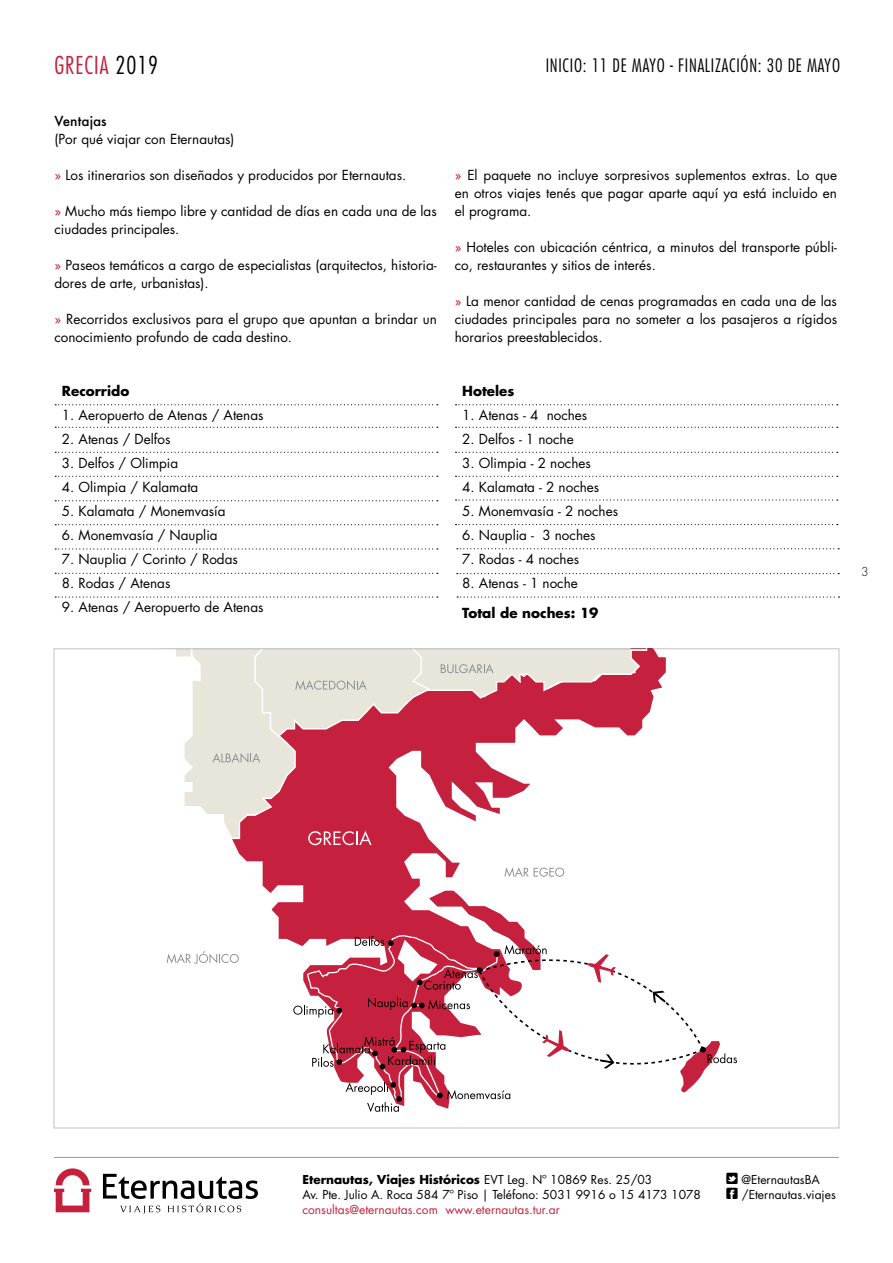
<style>
.page{position:relative;width:893px;height:1263px;background:#fff}
.page>*{position:absolute;margin:0;border:0;box-sizing:border-box;transform-origin:0 0}
.t1{font:300 condensed 24px "Futura Std";letter-spacing:.04em;color:#c5203d}
.t2{font:300 condensed 18px "Futura Std";letter-spacing:.04em;color:#000}
.t3{font:13.5px/18px "Futura Std";color:#000}
.t4{font:700 13.5px "Futura Std";color:#000}
.t5{font:500 13.5px "Futura";color:#000}
.t6{font:12px/15px "Futura Std";color:#000}
.t7{font:12px "Futura Std";color:#c5203d}
.t8{font:300 12px "Futura Std";color:#000}
.s1{color:#000}
.s2{color:#c5203d}
.s3{font-weight:700}
</style>
<div class="page">
<hr style="left:54px;top:1157px;width:785px;height:1px;background:#939598">
<svg style="left:54px;top:1168px;width:37px;height:44px"></svg>
<svg style="left:103px;top:1174px;width:155px;height:40px"></svg>
<svg style="left:235px;top:845px;width:330px;height:97px"></svg>
<svg style="left:505px;top:867px;width:59px;height:10px"></svg>
<svg style="left:167px;top:951px;width:72px;height:13px"></svg>
<svg style="left:176px;top:651px;width:490px;height:194px"></svg>
<svg style="left:293px;top:891px;width:444px;height:221px"></svg>
<svg style="left:55px;top:404px;width:383px;height:1px"></svg>
<svg style="left:456px;top:404px;width:382px;height:1px"></svg>
<svg style="left:55px;top:427px;width:383px;height:1px"></svg>
<svg style="left:456px;top:427px;width:382px;height:1px"></svg>
<svg style="left:55px;top:452px;width:383px;height:1px"></svg>
<svg style="left:456px;top:452px;width:382px;height:1px"></svg>
<svg style="left:55px;top:476px;width:383px;height:1px"></svg>
<svg style="left:55px;top:500px;width:383px;height:1px"></svg>
<svg style="left:55px;top:524px;width:383px;height:1px"></svg>
<svg style="left:55px;top:548px;width:383px;height:1px"></svg>
<svg style="left:55px;top:573px;width:383px;height:1px"></svg>
<svg style="left:456px;top:476px;width:382px;height:1px"></svg>
<svg style="left:55px;top:596px;width:383px;height:2px"></svg>
<svg style="left:457px;top:596px;width:382px;height:2px"></svg>
<svg style="left:457px;top:548px;width:382px;height:1px"></svg>
<svg style="left:457px;top:573px;width:382px;height:1px"></svg>
<svg style="left:456px;top:499px;width:382px;height:2px"></svg>
<svg style="left:456px;top:524px;width:382px;height:1px"></svg>
<h1 class="t1" style="left:54px;top:51px;width:105px">GRECIA <span class="s1">2019</span></h1>
<p class="t5" style="left:54px;top:112px;width:54px">Ventajas</p>
<p class="t3" style="left:54px;top:130px;width:181px">(Por qué viajar con Eternautas)</p>
<p class="t3" style="left:54px;top:166px;width:353px"><span class="s2">»</span> Los itinerarios son diseñados y producidos por Eternautas.</p>
<p class="t3" style="left:54px;top:202px;width:384px"><span class="s2">»</span> Mucho más tiempo libre y cantidad de días en cada una de las ciudades principales.</p>
<p class="t3" style="left:54px;top:256px;width:384px"><span class="s2">»</span> Paseos temáticos a cargo de especialistas (arquitectos, historia&shy;dores de arte, urbanistas).</p>
<p class="t3" style="left:54px;top:310px;width:384px"><span class="s2">»</span> Recorridos exclusivos para el grupo que apuntan a brindar un conocimiento profundo de cada destino.</p>
<p class="t4" style="left:62px;top:382px;width:69px">Recorrido</p>
<p class="t3" style="left:62px;top:407px;width:203px">1. Aeropuerto de Atenas / Atenas</p>
<p class="t3" style="left:62px;top:431px;width:110px">2. Atenas / Delfos</p>
<p class="t3" style="left:62px;top:455px;width:118px">3. Delfos / Olimpia</p>
<p class="t3" style="left:62px;top:479px;width:138px">4. Olimpia / Kalamata</p>
<p class="t3" style="left:62px;top:503px;width:165px">5. Kalamata / Monemvasía</p>
<p class="t3" style="left:62px;top:527px;width:157px">6. Monemvasía / Nauplia</p>
<p class="t3" style="left:62px;top:551px;width:177px">7. Nauplia / Corinto / Rodas</p>
<p class="t3" style="left:62px;top:575px;width:110px">8. Rodas / Atenas</p>
<p class="t3" style="left:62px;top:599px;width:203px">9. Atenas / Aeropuerto de Atenas</p>
<h2 class="t2" style="left:546px;top:55px;width:296px">INICIO: 11 DE MAYO - FINALIZACIÓN: 30 DE MAYO</h2>
<p class="t3" style="left:455px;top:166px;width:384px;text-align:justify"><span class="s2">»</span> El paquete no incluye sorpresivos suplementos extras. Lo que en otros viajes tenés que pagar aparte aquí ya está incluido en el programa.</p>
<p class="t3" style="left:455px;top:238px;width:384px"><span class="s2">»</span> Hoteles con ubicación céntrica, a minutos del transporte públi&shy;co, restaurantes y sitios de interés.</p>
<p class="t3" style="left:455px;top:292px;width:384px;text-align:justify"><span class="s2">»</span> La menor cantidad de cenas programadas en cada una de las ciudades principales para no someter a los pasajeros a rígidos horarios preestablecidos.</p>
<p class="t4" style="left:462px;top:382px;width:54px">Hoteles</p>
<p class="t3" style="left:462px;top:407px;width:127px">1. Atenas - 4 noches</p>
<p class="t3" style="left:462px;top:431px;width:113px">2. Delfos - 1 noche</p>
<p class="t3" style="left:462px;top:455px;width:130px">3. Olimpia - 2 noches</p>
<p class="t3" style="left:462px;top:479px;width:138px">4. Kalamata - 2 noches</p>
<p class="t3" style="left:462px;top:503px;width:157px">5. Monemvasía - 2 noches</p>
<p class="t3" style="left:462px;top:527px;width:135px">6. Nauplia - 3 noches</p>
<p class="t3" style="left:462px;top:551px;width:118px">7. Rodas - 4 noches</p>
<p class="t3" style="left:462px;top:575px;width:117px">8. Atenas - 1 noche</p>
<p class="t4" style="left:462px;top:604px;width:138px">Total de noches: 19</p>
<p class="t8" style="left:861px;top:564px;width:9px">3</p>
<p class="t6" style="left:302px;top:1172px;width:400px"><span class="s3">Eternautas, Viajes Históricos</span> EVT Leg. Nº 10869 Res. 25/03<br>Av. Pte. Julio A. Roca 584 7º Piso | Teléfono: 5031 9916 o 15 4173 1078</p>
<p class="t7" style="left:302px;top:1202px;width:259px">consultas@eternautas.com www.eternautas.tur.ar</p>
<p class="t6" style="left:741px;top:1172px;width:80px">@EternautasBA</p>
<p class="t6" style="left:726px;top:1187px;width:111px">❑ /Eternautas.viajes</p>
</div>
